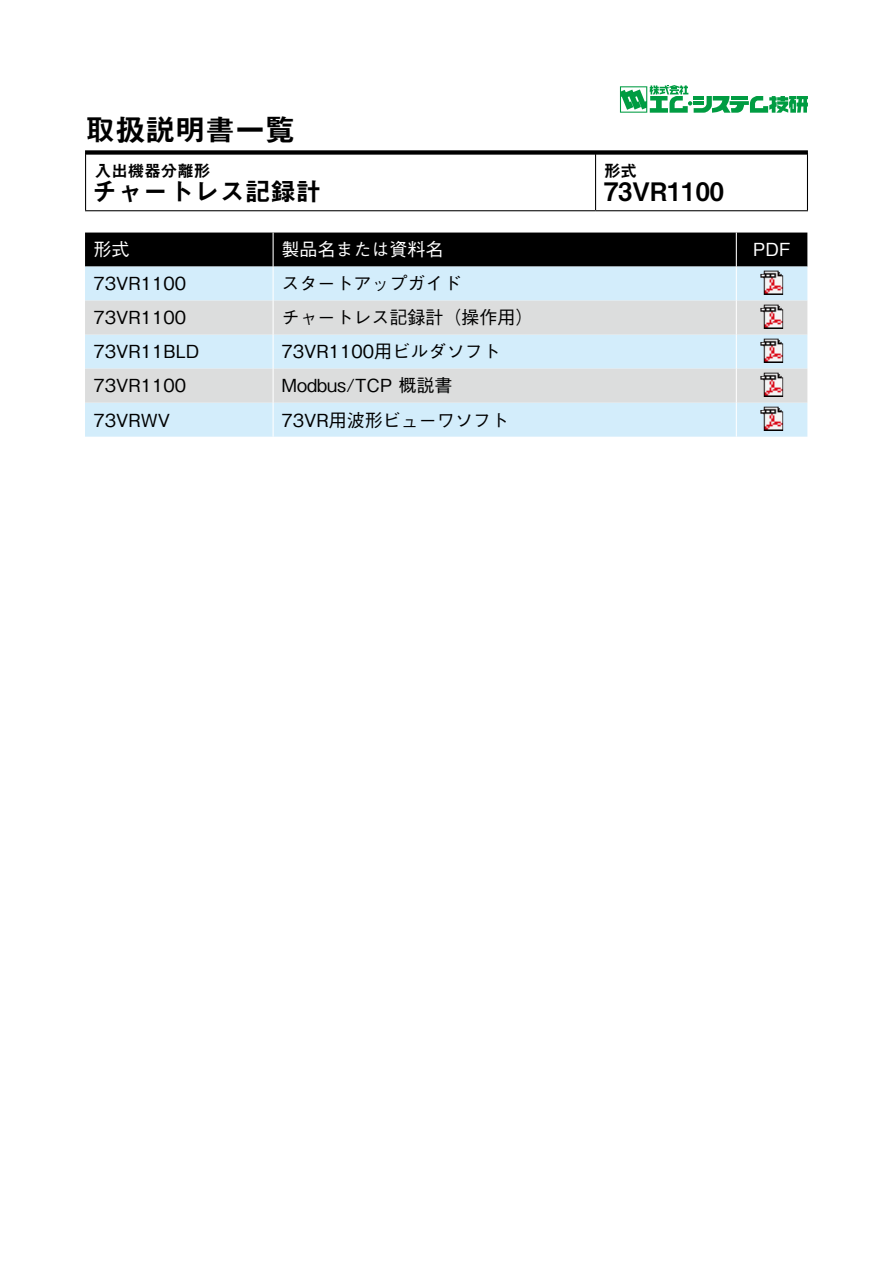
<style>
.page{position:relative;width:893px;height:1263px;background:#fff}
.page>*{position:absolute;margin:0;border:0;box-sizing:border-box;transform-origin:0 0}
.t1{font:30px "Midashi Go Pro MB31";color:#000}
.t2{font:25.5px "Midashi Go Pro MB31";color:#000}
.t3{font:500 18px "Gothic BBB Pro";color:#000}
.t4{font:500 18px "Gothic BBB Pro";color:#fff}
.t5{font:16.5px "Midashi Go Pro MB31";color:#000}
</style>
<div class="page">
<div style="left:85px;top:150px;width:723px;height:5px;background:#000"></div>
<svg style="left:620px;top:85px;width:188px;height:28px"></svg>
<hr style="left:595px;top:154px;width:1px;height:56px;background:#000">
<hr style="left:85px;top:154px;width:1px;height:56px;background:#000">
<hr style="left:807px;top:154px;width:1px;height:56px;background:#000">
<hr style="left:85px;top:210px;width:511px;height:1px;background:#000">
<hr style="left:596px;top:210px;width:212px;height:1px;background:#000">
<div style="left:85px;top:233px;width:722px;height:34px;background:#000"></div>
<div style="left:85px;top:267px;width:722px;height:170px;background:#d3edfb"></div>
<svg style="left:85px;top:301px;width:722px;height:102px;background:#d9e2e7"></svg>
<hr style="left:273px;top:233px;width:1px;height:34px;background:#fff">
<hr style="left:736px;top:233px;width:1px;height:34px;background:#fff">
<hr style="left:273px;top:267px;width:1px;height:34px;background:#fff">
<hr style="left:736px;top:267px;width:1px;height:34px;background:#fff">
<hr style="left:273px;top:301px;width:1px;height:34px;background:#fff">
<hr style="left:736px;top:301px;width:1px;height:34px;background:#fff">
<hr style="left:273px;top:335px;width:1px;height:34px;background:#fff">
<hr style="left:736px;top:335px;width:1px;height:34px;background:#fff">
<hr style="left:273px;top:369px;width:1px;height:34px;background:#fff">
<hr style="left:736px;top:369px;width:1px;height:34px;background:#fff">
<hr style="left:273px;top:403px;width:1px;height:34px;background:#fff">
<hr style="left:736px;top:403px;width:1px;height:34px;background:#fff">
<img style="left:761px;top:271px;width:22px;height:24px">
<img style="left:761px;top:305px;width:22px;height:24px">
<img style="left:761px;top:339px;width:22px;height:24px">
<img style="left:761px;top:373px;width:22px;height:24px">
<img style="left:761px;top:407px;width:22px;height:24px">
<h1 class="t1" style="left:85px;top:106px;width:211px">取扱説明書一覧</h1>
<p class="t5" style="left:95px;top:157px;width:117px">入出機器分離形</p>
<h2 class="t2" style="left:92px;top:171px;width:231px">チャートレス記録計</h2>
<p class="t4" style="left:94px;top:235px;width:37px">形式</p>
<p class="t4" style="left:282px;top:235px;width:163px">製品名または資料名</p>
<p class="t3" style="left:94px;top:269px;width:94px">73VR1100</p>
<p class="t3" style="left:282px;top:269px;width:181px">スタートアップガイド</p>
<p class="t3" style="left:94px;top:303px;width:94px">73VR1100</p>
<p class="t3" style="left:282px;top:303px;width:253px">チャートレス記録計（操作用(</p>
<p class="t3" style="left:94px;top:337px;width:108px">73VR11BLD</p>
<p class="t3" style="left:282px;top:337px;width:220px">73VR1100用ビルダソフト</p>
<p class="t3" style="left:94px;top:371px;width:94px">73VR1100</p>
<p class="t3" style="left:282px;top:371px;width:173px">Modbus/TCP 概説書</p>
<p class="t3" style="left:94px;top:405px;width:78px">73VRWV</p>
<p class="t3" style="left:282px;top:405px;width:229px">73VR用波形ビューワソフト</p>
<p class="t5" style="left:604px;top:157px;width:34px">形式</p>
<h2 class="t2" style="left:604px;top:171px;width:122px">73VR1100</h2>
<p class="t4" style="left:753px;top:235px;width:39px">PDF</p>
</div>
